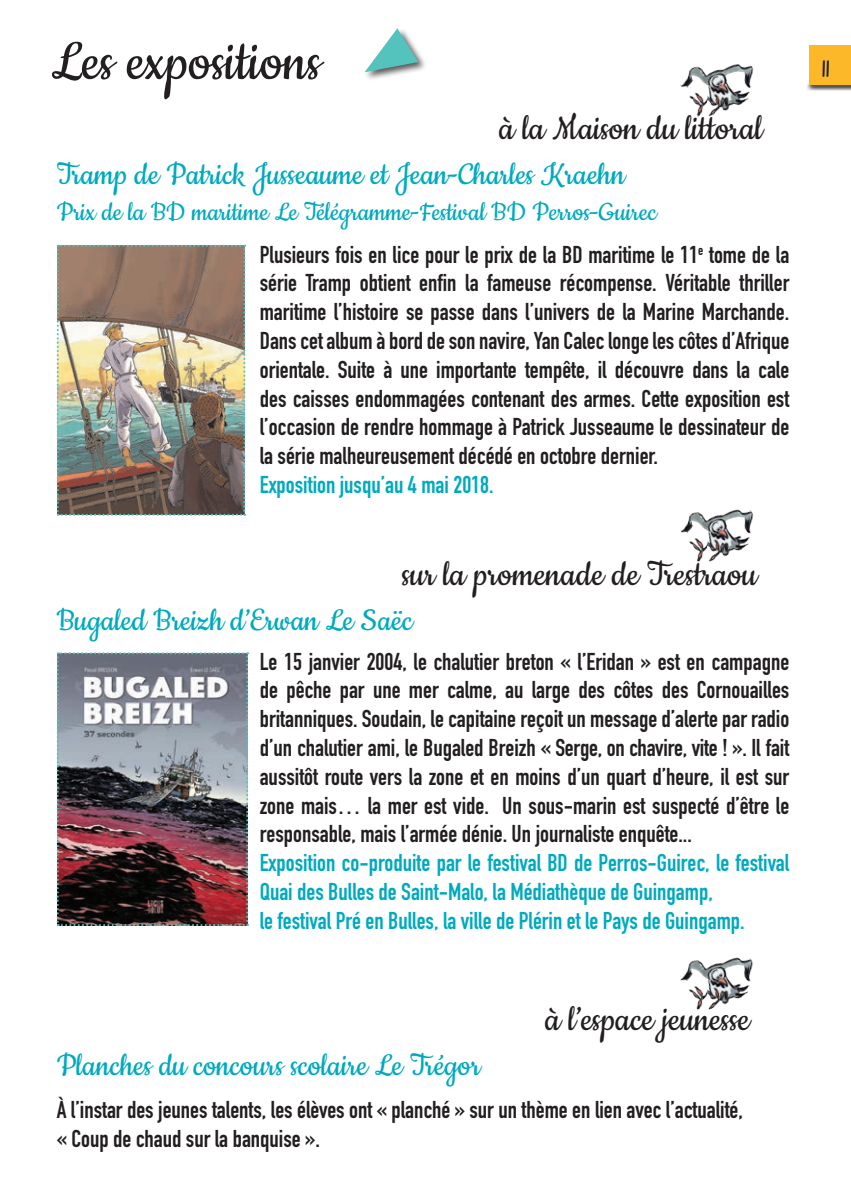
<style>
.page{position:relative;width:851px;height:1191px;background:#fff}
.page>*{position:absolute;margin:0;border:0;box-sizing:border-box;transform-origin:0 0}
.t1{font:64px "Cookie";color:#231f20}
.t2{font:40px "Cookie";color:#231f20}
.t3{font:36px "Cookie";color:#00aabe}
.t4{font:30px "Cookie";color:#00aabe}
.t5{font:24px/28.8px "DIN Engschrift Std";color:#231f20;text-align:justify}
.t6{font:24px/28.8px "DIN Engschrift Std";color:#00aabe}
.t7{font:24px "Architects Daughter";color:#231f20}
</style>
<div class="page">
<div style="left:804px;top:42px;width:46px;height:49px;background:#231f20;opacity:.75"></div>
<div style="left:809px;top:45px;width:41px;height:40px;background:#fdb82a"></div>
<div style="left:363px;top:28px;width:64px;height:54px;background:#231f20;opacity:.75"></div>
<svg style="left:364px;top:28px;width:56px;height:46px"></svg>
<img style="left:680px;top:64px;width:74px;height:53px">
<img style="left:57px;top:245px;width:188px;height:271px">
<img style="left:680px;top:509px;width:74px;height:54px">
<img style="left:57px;top:652px;width:191px;height:274px">
<img style="left:680px;top:957px;width:73px;height:54px">
<p class="t1" style="left:51px;top:28px;width:271px">Les expositions</p>
<p class="t2" style="left:499px;top:108px;width:265px">à la Maison du littoral</p>
<p class="t3" style="left:57px;top:156px;width:569px">Tramp de Patrick Jusseaume et Jean-Charles Kraehn</p>
<p class="t4" style="left:57px;top:197px;width:601px">Prix de la BD maritime Le Télégramme-Festival BD Perros-Guirec</p>
<p class="t5" style="left:260px;top:240px;width:531px">Plusieurs fois en lice pour le prix de la BD maritime le 11<sup>e</sup> tome de la série Tramp obtient enfin la fameuse récompense. Véritable thriller maritime l’histoire se passe dans l’univers de la Marine Marchande.<br>Dans cet album à bord de son navire, Yan Calec longe les côtes d’Afrique orientale. Suite à une importante tempête, il découvre dans la cale des caisses endommagées contenant des armes. Cette exposition est l’occasion de rendre hommage à Patrick Jusseaume le dessinateur de la série malheureusement décédé en octobre dernier.</p>
<p class="t6" style="left:260px;top:470px;width:235px">Exposition jusqu’au 4 mai 2018.</p>
<p class="t2" style="left:402px;top:553px;width:356px">sur la promenade de Trestraou</p>
<p class="t3" style="left:57px;top:601px;width:357px">Bugaled Breizh d’Erwan Le Saëc</p>
<p class="t5" style="left:260px;top:647px;width:531px">Le 15 janvier 2004, le chalutier breton « l’Eridan » est en campagne de pêche par une mer calme, au large des côtes des Cornouailles britanniques. Soudain, le capitaine reçoit un message d’alerte par radio d’un chalutier ami, le Bugaled Breizh « Serge, on chavire, vite ! ». Il fait aussitôt route vers la zone et en moins d’un quart d’heure, il est sur zone mais… la mer est vide. Un sous-marin est suspecté d’être le responsable, mais l’armée dénie. Un journaliste enquête...</p>
<p class="t6" style="left:260px;top:848px;width:531px">Exposition co-produite par le festival BD de Perros-Guirec, le festival<br>Quai des Bulles de Saint-Malo, la Médiathèque de Guingamp,</p>
<p class="t6" style="left:260px;top:906px;width:486px">le festival Pré en Bulles, la ville de Plérin et le Pays de Guingamp.</p>
<p class="t2" style="left:545px;top:998px;width:206px">à l’espace jeunesse</p>
<p class="t3" style="left:57px;top:1046px;width:425px">Planches du concours scolaire Le Trégor</p>
<p class="t5" style="left:57px;top:1095px;width:687px">À l’instar des jeunes talents, les élèves ont « planché » sur un thème en lien avec l’actualité,</p>
<p class="t5" style="left:57px;top:1124px;width:264px">« Coup de chaud sur la banquise ».</p>
<p class="t7" style="left:821px;top:55px;width:9px">11</p>
</div>
